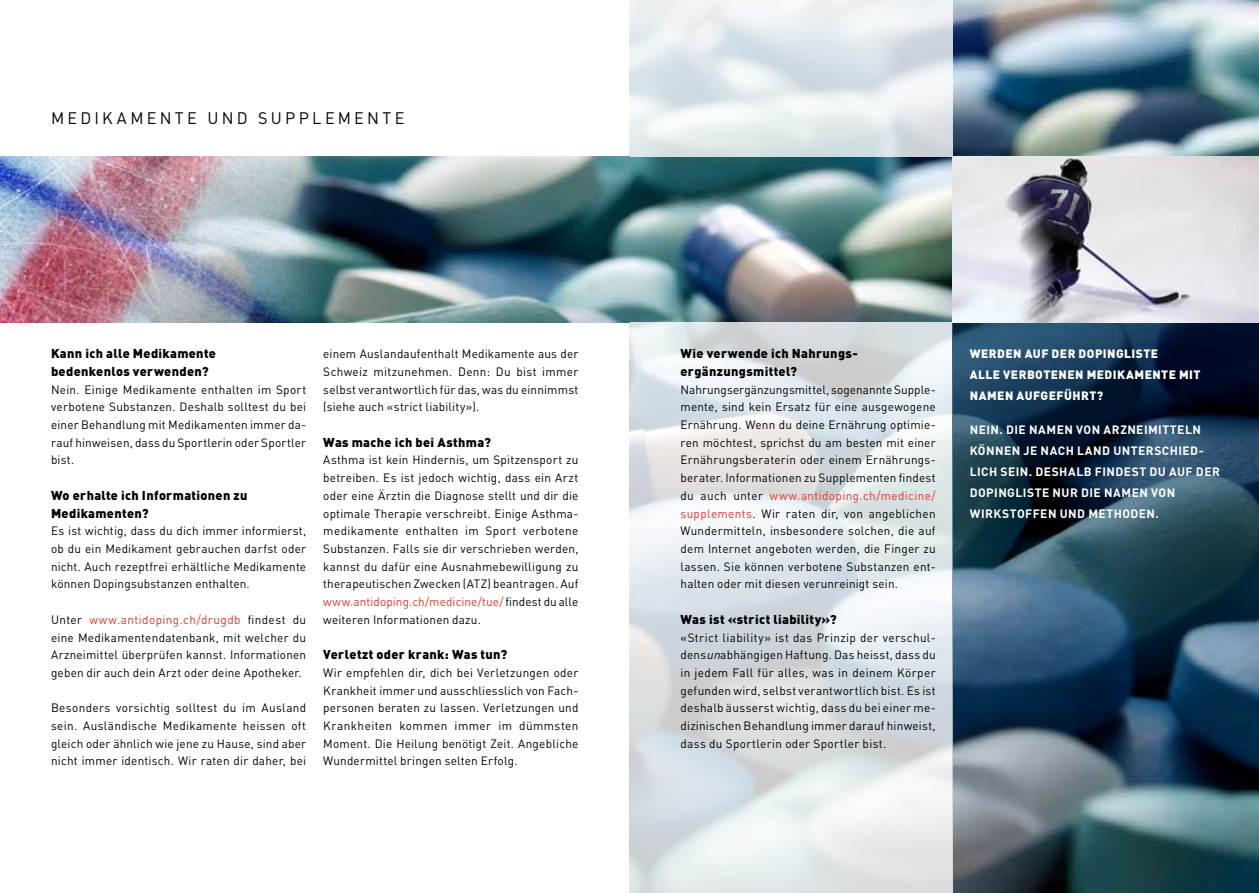
<style>
.page{position:relative;width:1259px;height:893px;background:#fff}
.page>*{position:absolute;margin:0;border:0;box-sizing:border-box;transform-origin:0 0}
.t1{font:16.5px "DIN";color:#000}
.t2{font:900 12.75px/17.7px "DIN";letter-spacing:.025em;color:#000}
.t3{font:12px/17.7px "DIN";letter-spacing:.02em;color:#000;text-align:justify}
.t4{font:700 12px/21px "DIN";letter-spacing:.035em;color:#fff}
.t5{font:900 12px/21px "DIN";letter-spacing:.04em;color:#fff}
.s1{color:#e53527}
.s2{font-style:italic}
</style>
<div class="page">
<img style="left:629px;top:0;width:630px;height:893px">
<svg style="left:629px;top:0;width:323px;height:156px"></svg>
<svg style="left:629px;top:323px;width:323px;height:570px"></svg>
<img style="left:388px;top:156px;width:241px;height:167px">
<img style="left:952px;top:156px;width:307px;height:167px">
<svg style="left:952px;top:323px;width:307px;height:561px;background:#2b485d"></svg>
<img style="left:0;top:156px;width:388px;height:167px">
<h1 class="t1" style="left:51px;top:108px;width:31px">Medikamente</h1>
<h1 class="t1" style="left:207px;top:108px;width:14px">und</h1>
<h1 class="t1" style="left:258px;top:108px;width:27px">Supplemente</h1>
<p class="t2" style="left:51px;top:344px;width:166px">Kann ich alle Medikamente bedenkenlos verwenden?</p>
<p class="t3" style="left:51px;top:380px;width:257px">Nein. Einige Medikamente enthalten im Sport verbotene Substanzen. Deshalb solltest du bei einer Behandlung mit Medikamenten immer da&shy;rauf hinweisen, dass du Sportlerin oder Sportler bist.</p>
<p class="t2" style="left:51px;top:486px;width:198px">Wo erhalte ich Informationen zu<br>Medikamenten?</p>
<p class="t3" style="left:51px;top:522px;width:257px">Es ist wichtig, dass du dich immer informierst, ob du ein Medikament gebrauchen darfst oder nicht. Auch rezeptfrei erhältliche Medikamente können Dopingsubstanzen enthalten.</p>
<p class="t3" style="left:51px;top:610px;width:257px">Unter <span class="s1">www.antidoping.ch/drugdb</span> findest du eine Medikamentendatenbank, mit welcher du Arzneimittel überprüfen kannst. Informationen geben dir auch dein Arzt oder deine Apotheker.</p>
<p class="t3" style="left:51px;top:699px;width:257px">Besonders vorsichtig solltest du im Ausland sein. Ausländische Medikamente heissen oft gleich oder ähnlich wie jene zu Hause, sind aber nicht immer identisch. Wir raten dir daher, bei</p>
<p class="t3" style="left:323px;top:345px;width:257px">einem Auslandaufenthalt Medikamente aus der Schweiz mitzunehmen. Denn: Du bist immer selbst verantwortlich für das, was du einnimmst (siehe auch «strict liability»).</p>
<p class="t2" style="left:323px;top:433px;width:169px">Was mache ich bei Asthma?</p>
<p class="t3" style="left:323px;top:451px;width:257px;text-align:left">Asthma ist kein Hindernis, um Spitzensport zu betreiben. Es ist jedoch wichtig, dass ein Arzt oder eine Ärztin die Diagnose stellt und dir die optimale Therapie verschreibt. Einige Asthma&shy;medikamente enthalten im Sport verbotene Substanzen. Falls sie dir verschrieben werden, kannst du dafür eine Ausnahmebewilligung zu therapeutischen Zwecken (ATZ) beantragen. Auf <span class="s1">www.antidoping.ch/medicine/tue/</span> findest du alle weiteren Informationen dazu.</p>
<p class="t2" style="left:323px;top:645px;width:186px">Verletzt oder krank: Was tun?</p>
<p class="t3" style="left:323px;top:663px;width:257px">Wir empfehlen dir, dich bei Verletzungen oder Krankheit immer und ausschliesslich von Fach&shy;personen beraten zu lassen. Verletzungen und Krankheiten kommen immer im dümmsten Moment. Die Heilung benötigt Zeit. Angebliche Wundermittel bringen selten Erfolg.</p>
<p class="t2" style="left:680px;top:344px;width:179px">Wie verwende ich Nahrungs&shy;ergänzungsmittel?</p>
<p class="t3" style="left:680px;top:380px;width:257px;text-align:left">Nahrungsergänzungsmittel, sogenannte Supple&shy;mente, sind kein Ersatz für eine ausgewogene Ernährung. Wenn du deine Ernährung optimie&shy;ren möchtest, sprichst du am besten mit einer Ernährungsberaterin oder einem Ernährungs&shy;berater. Informationen zu Supplementen findest du auch unter <span class="s1">www.antidoping.ch/medicine/ supplements</span>. Wir raten dir, von angeblichen Wundermitteln, insbesondere solchen, die auf dem Internet angeboten werden, die Finger zu lassen. Sie können verbotene Substanzen ent&shy;halten oder mit diesen verunreinigt sein.</p>
<p class="t2" style="left:680px;top:610px;width:158px">Was ist «strict liability»?</p>
<p class="t3" style="left:680px;top:628px;width:257px">«Strict liability» ist das Prinzip der verschul&shy;dens<span class="s2">un</span>abhängigen Haftung. Das heisst, dass du in jedem Fall für alles, was in deinem Körper gefunden wird, selbst verantwortlich bist. Es ist deshalb äusserst wichtig, dass du bei einer me&shy;dizinischen Behandlung immer darauf hinweist, dass du Sportlerin oder Sportler bist.</p>
<p class="t5" style="left:969px;top:343px;width:190px">Werden auf der Dopingliste alle verbotenen Medikam</p>
<p class="t5" style="left:1144px;top:364px;width:57px">ente mit</p>
<p class="t5" style="left:969px;top:385px;width:10px">Nam</p>
<p class="t5" style="left:997px;top:385px;width:108px">en aufgeführt?</p>
<p class="t4" style="left:969px;top:419px;width:252px">NEIN. DIE NAMEN VON ARZNEIMITTELN<br>KÖNNEN JE NACH LAND UNTERSCH IED-<br>LICH SEIN. DESHALB FINDEST DU AUF DER<br>DOPINGLISTE NUR DIE NAMEN VON<br>WIRKSTOFFEN UND METHODEN.</p>
</div>
